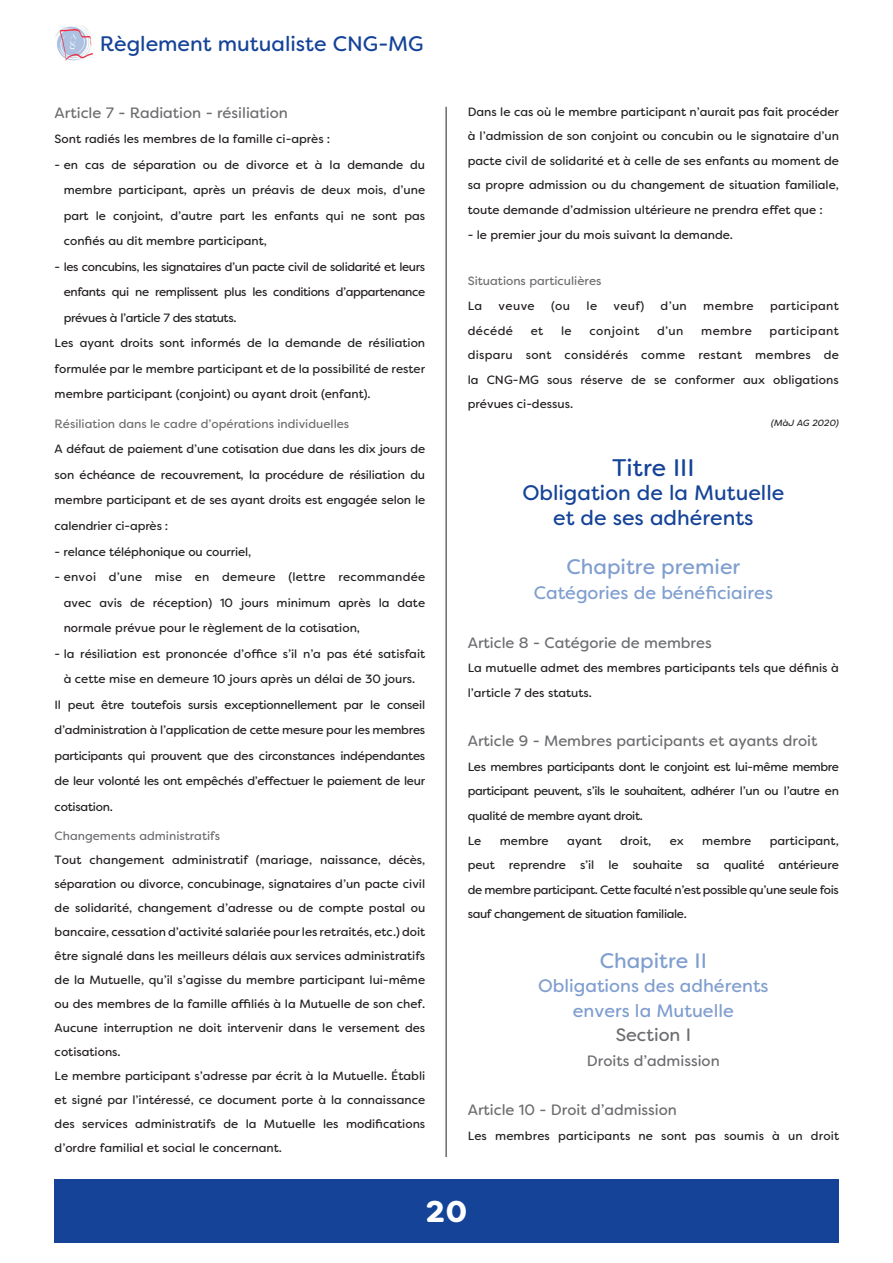
<style>
.page{position:relative;width:893px;height:1263px;background:#fff}
.page>*{position:absolute;margin:0;border:0;box-sizing:border-box;transform-origin:0 0}
.t1{font:900 30px "Filson Soft";color:#fff}
.titre1{font:24px "Filson Soft";color:#154398}
.titre2{font:21px/24.6px "Filson Soft";color:#154398;text-align:center}
.chapitre1{font:21px "Filson Soft";color:#7f9ecf}
.chapitre2{font:18px/24.6px "Filson Soft";color:#7f9ecf;text-align:center}
.section1{font:18px "Filson Soft";color:#6c6d70}
.section2{font:15px "Filson Soft";color:#6c6d70}
.t2{font:12px/25.5px "Filson Soft";color:#231f20;text-align:justify}
.inter-titre{font:12px "Filson Soft";color:#6c6d70}
.t3{font:12px "Filson Soft";letter-spacing:.03em;color:#231f20}
.t4{font:italic 9px "Filson Soft";color:#231f20}
</style>
<div class="page">
<hr style="left:446px;top:107px;width:1px;height:1050px;background:#231f20">
<div style="left:54px;top:1179px;width:785px;height:63px;background:#154398"></div>
<img style="left:55px;top:25px;width:38px;height:36px">
<h3 class="titre2" style="left:100px;top:32px;width:325px">Règlement mutualiste CNG-MG</h3>
<p class="section2" style="left:55px;top:103px;width:235px">Article 7 - Radiation - résiliation</p>
<p class="t2" style="left:55px;top:126px;width:277px">Sont radiés les membres de la famille ci-après :</p>
<p class="t2" style="left:64px;top:152px;width:363px;text-indent:-9px">- en cas de séparation ou de divorce et à la demande du membre participant, après un préavis de deux mois, d’une part le conjoint, d’autre part les enfants qui ne sont pas confiés au dit membre participant,</p>
<p class="t2" style="left:64px;top:254px;width:363px;text-indent:-9px">- les concubins, les signataires d’un pacte civil de solidarité et leurs enfants qui ne remplissent plus les conditions d’appartenance prévues à l’article 7 des statuts.</p>
<p class="t2" style="left:55px;top:330px;width:372px">Les ayant droits sont informés de la demande de résiliation formulée par le membre participant et de la possibilité de rester membre participant (conjoint) ou ayant droit (enfant).</p>
<p class="inter-titre" style="left:55px;top:416px;width:296px">Résiliation dans le cadre d’opérations individuelles</p>
<p class="t2" style="left:55px;top:436px;width:372px">A défaut de paiement d’une cotisation due dans les dix jours de son échéance de recouvrement, la procédure de résiliation du membre participant et de ses ayant droits est engagée selon le calendrier ci-après :</p>
<p class="t2" style="left:55px;top:538px;width:198px">- relance téléphonique ou courriel,</p>
<p class="t2" style="left:64px;top:564px;width:363px;text-indent:-9px">- envoi d’une mise en demeure (lettre recommandée avec avis de réception) 10 jours minimum après la date normale prévue pour le règlement de la cotisation,</p>
<p class="t2" style="left:55px;top:640px;width:372px;text-align:center">- la résiliation est prononcée d’office s’il n’a pas été satisfait à cette mise en demeure 10 jours après un délai de 30 jours.</p>
<p class="t2" style="left:55px;top:691px;width:372px">Il peut être toutefois sursis exceptionnellement par le conseil d’administration à l’application de cette mesure pour les membres participants qui prouvent que des circonstances indépendantes de leur volonté les ont empêchés d’effectuer le paiement de leur cotisation.</p>
<p class="inter-titre" style="left:55px;top:828px;width:167px">Changements administratifs</p>
<p class="t2" style="left:55px;top:848px;width:372px;line-height:24px">Tout changement administratif (mariage, naissance, décès, séparation ou divorce, concubinage, signataires d’un pacte civil de solidarité, changement d’adresse ou de compte postal ou bancaire, cessation d’activité salariée pour les retraités, etc.) doit être signalé dans les meilleurs délais aux services administratifs de la Mutuelle, qu’il s’agisse du membre participant lui-même ou des membres de la famille affiliés à la Mutuelle de son chef.<br>Aucune interruption ne doit intervenir dans le versement des cotisations.</p>
<p class="t2" style="left:55px;top:1064px;width:372px;line-height:24px">Le membre participant s’adresse par écrit à la Mutuelle. Établi et signé par l’intéressé, ce document porte à la connaissance des services administratifs de la Mutuelle les modifications d’ordre familial et social le concernant.</p>
<p class="t2" style="left:468px;top:99px;width:373px;line-height:24.6px">Dans le cas où le membre participant n’aurait pas fait procéder à l’admission de son conjoint ou concubin ou le signataire d’un pacte civil de solidarité et à celle de ses enfants au moment de sa propre admission ou du changement de situation familiale, toute demande d’admission ultérieure ne prendra effet que :</p>
<p class="t2" style="left:468px;top:222px;width:267px">- le premier jour du mois suivant la demande.</p>
<p class="inter-titre" style="left:468px;top:273px;width:135px">Situations particulières</p>
<p class="t2" style="left:468px;top:293px;width:16px">La</p>
<p class="t2" style="left:499px;top:293px;width:38px">veuve</p>
<p class="t2" style="left:551px;top:293px;width:21px">(ou</p>
<p class="t2" style="left:586px;top:293px;width:12px">le</p>
<p class="t2" style="left:613px;top:293px;width:32px">veuf)</p>
<p class="t2" style="left:661px;top:293px;width:28px">d’un</p>
<p class="t2" style="left:703px;top:293px;width:52px">membre</p>
<p class="t3" style="left:770px;top:298px;width:70px">participant</p>
<p class="t2" style="left:468px;top:318px;width:47px">décédé</p>
<p class="t2" style="left:531px;top:318px;width:14px">et</p>
<p class="t2" style="left:561px;top:318px;width:12px">le</p>
<p class="t3" style="left:589px;top:323px;width:51px">conjoint</p>
<p class="t2" style="left:657px;top:318px;width:28px">d’un</p>
<p class="t2" style="left:701px;top:318px;width:52px">membre</p>
<p class="t2" style="left:468px;top:318px;width:373px;line-height:24.6px;text-indent:302px">participant disparu sont considérés comme restant membres de la CNG-MG sous réserve de se conformer aux obligations prévues ci-dessus.</p>
<p class="t4" style="left:771px;top:417px;width:69px">(MàJ AG 2020)</p>
<p class="titre1" style="left:612px;top:452px;width:84px">Titre III</p>
<p class="titre2" style="left:522px;top:480px;width:264px">Obligation de la Mutuelle et de ses adhérents</p>
<p class="chapitre1" style="left:566px;top:553px;width:175px">Chapitre premier</p>
<p class="chapitre2" style="left:534px;top:580px;width:241px">Catégories de bénéficiaires</p>
<p class="section2" style="left:468px;top:633px;width:245px">Article 8 - Catégorie de membres</p>
<p class="t2" style="left:468px;top:656px;width:373px;line-height:24.6px">La mutuelle admet des membres participants tels que définis à l’article 7 des statuts.</p>
<p class="section2" style="left:468px;top:731px;width:351px">Article 9 - Membres participants et ayants droit</p>
<p class="t2" style="left:468px;top:754px;width:373px;line-height:24.6px">Les membres participants dont le conjoint est lui-même membre participant peuvent, s’ils le souhaitent, adhérer l’un ou l’autre en qualité de membre ayant droit.</p>
<p class="t2" style="left:468px;top:828px;width:15px">Le</p>
<p class="t2" style="left:500px;top:828px;width:51px">membre</p>
<p class="t2" style="left:567px;top:828px;width:36px">ayant</p>
<p class="t2" style="left:620px;top:828px;width:33px">droit,</p>
<p class="t2" style="left:670px;top:828px;width:16px">ex</p>
<p class="t2" style="left:702px;top:828px;width:51px">membre</p>
<p class="t2" style="left:468px;top:828px;width:373px;line-height:24.6px;text-indent:302px">participant, peut reprendre s’il le souhaite sa qualité antérieure de membre participant. Cette faculté n’est possible qu’une seule fois sauf changement de situation familiale.</p>
<p class="chapitre1" style="left:600px;top:947px;width:109px">Chapitre II</p>
<p class="chapitre2" style="left:538px;top:974px;width:232px">Obligations des adhérents envers la Mutuelle</p>
<p class="section1" style="left:616px;top:1023px;width:77px">Section I</p>
<p class="section2" style="left:587px;top:1051px;width:134px">Droits d’admission</p>
<p class="section2" style="left:468px;top:1100px;width:211px">Article 10 - Droit d’admission</p>
<p class="t2" style="left:468px;top:1123px;width:373px">Les membres participants ne sont pas soumis à un droit</p>
<h1 class="t1" style="left:426px;top:1192px;width:43px">20</h1>
</div>
